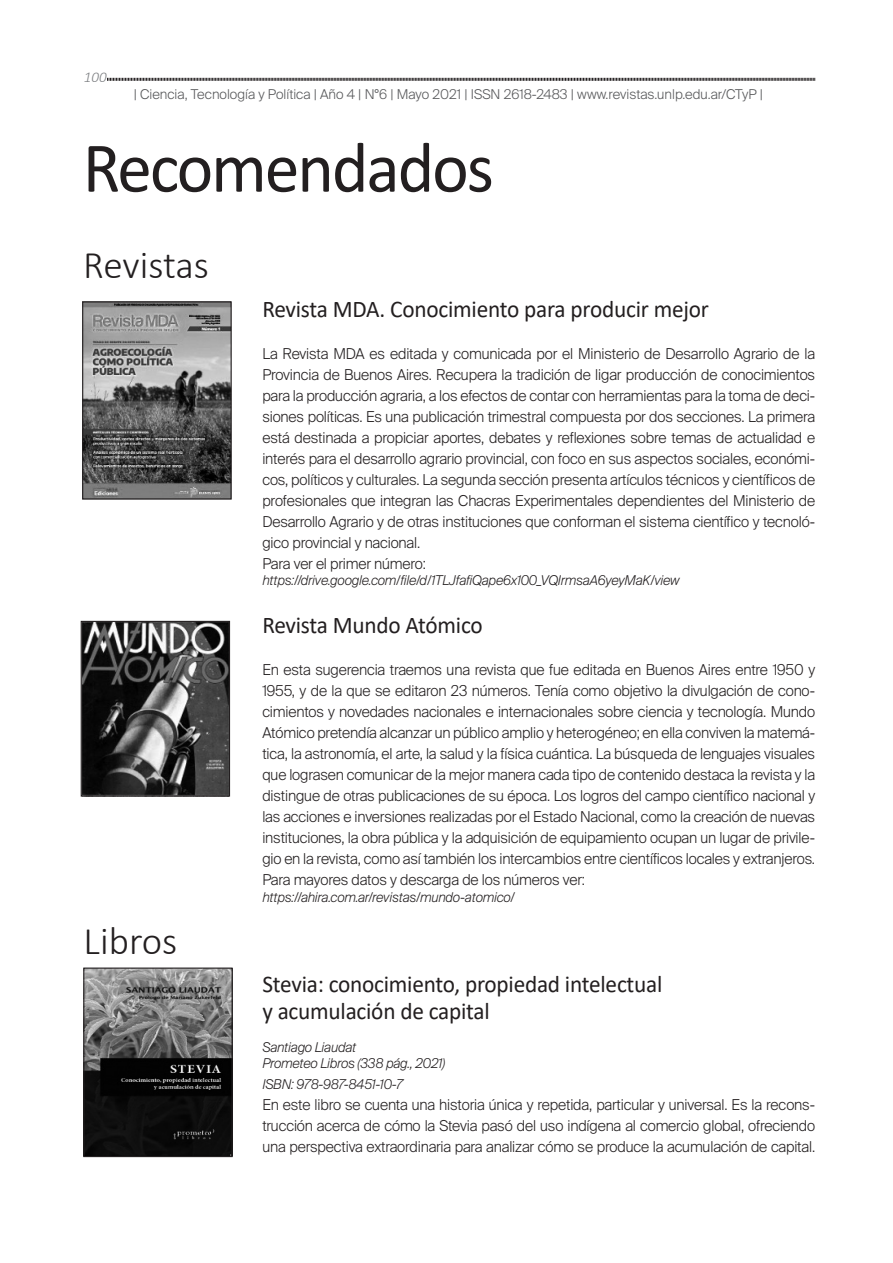
<style>
.page{position:relative;width:893px;height:1263px;background:#fff}
.page>*{position:absolute;margin:0;border:0;box-sizing:border-box;transform-origin:0 0}
.t1{font:71.85px "Calibri";letter-spacing:-.03em;color:#231f20}
.t2{font:300 39.15px "Calibri";color:#231f20}
.t3{font:24px/27px "Calibri";letter-spacing:-.01em;color:#231f20}
.t4{font:300 15px/21px "Suisse Intl";letter-spacing:-.01em;color:#231f20;text-align:justify}
.t5{font:italic 300 15px "Calibri";color:#808285}
.t6{font:italic 300 13.5px/16.5px "Suisse Intl";letter-spacing:-.01em;color:#231f20}
.t7{font:300 13.5px "Suisse Intl";color:#57585a}
</style>
<div class="page">
<img style="left:84px;top:303px;width:146px;height:195px">
<div style="left:82px;top:301px;width:150px;height:199px;border:1px solid #231f20"></div>
<img style="left:83px;top:623px;width:145px;height:171px">
<div style="left:81px;top:621px;width:149px;height:175px;border:1px solid #231f20"></div>
<img style="left:85px;top:969px;width:146px;height:186px">
<div style="left:83px;top:967px;width:150px;height:190px;border:1px solid #231f20"></div>
<svg style="left:107px;top:77px;width:708px;height:4px;background:#908e8e"></svg>
<p class="t5" style="left:84px;top:68px;width:24px">100</p>
<p class="t7" style="left:134px;top:86px;width:631px">| Ciencia, Tecnología y Política | Año 4 | N°6 | Mayo 2021 | ISSN 2618-2483 | www.revistas.unlp.edu.ar/CTyP |</p>
<h1 class="t1" style="left:83px;top:118px;width:413px">Recomendados</h1>
<h2 class="t2" style="left:83px;top:240px;width:127px">Revistas</h2>
<h2 class="t2" style="left:84px;top:917px;width:95px">Libros</h2>
<h3 class="t3" style="left:262px;top:294px;width:448px">Revista MDA. Conocimiento para producir mejor</h3>
<p class="t4" style="left:262px;top:343px;width:554px;text-align:left">La Revista MDA es editada y comunicada por el Ministerio de Desarrollo Agrario de la Provincia de Buenos Aires. Recupera la tradición de ligar producción de conocimientos para la producción agraria, a los efectos de contar con herramientas para la toma de deci&shy;siones políticas. Es una publicación trimestral compuesta por dos secciones. La primera está destinada a propiciar aportes, debates y reflexiones sobre temas de actualidad e interés para el desarrollo agrario provincial, con foco en sus aspectos sociales, económi&shy;cos, políticos y culturales. La segunda sección presenta artículos técnicos y científicos de profesionales que integran las Chacras Experimentales dependientes del Ministerio de Desarrollo Agrario y de otras instituciones que conforman el sistema científico y tecnoló&shy;gico provincial y nacional.<br>Para ver el primer número:</p>
<p class="t6" style="left:262px;top:572px;width:419px">https://drive.google.com/file/d/1TLJfafiQape6x100_VQIrmsaA6yeyMaK/view</p>
<h3 class="t3" style="left:262px;top:611px;width:222px">Revista Mundo Atómico</h3>
<p class="t4" style="left:262px;top:659px;width:554px">En esta sugerencia traemos una revista que fue editada en Buenos Aires entre 1950 y 1955, y de la que se editaron 23 números. Tenía como objetivo la divulgación de cono&shy;cimientos y novedades nacionales e internacionales sobre ciencia y tecnología. Mundo Atómico pretendía alcanzar un público amplio y heterogéneo; en ella conviven la matemá&shy;tica, la astronomía, el arte, la salud y la física cuántica. La búsqueda de lenguajes visuales que lograsen comunicar de la mejor manera cada tipo de contenido destaca la revista y la distingue de otras publicaciones de su época. Los logros del campo científico nacional y las acciones e inversiones realizadas por el Estado Nacional, como la creación de nuevas instituciones, la obra pública y la adquisición de equipamiento ocupan un lugar de privile&shy;gio en la revista, como así también los intercambios entre científicos locales y extranjeros.<br>Para mayores datos y descarga de los números ver:</p>
<p class="t6" style="left:262px;top:889px;width:254px">https://ahira.com.ar/revistas/mundo-atomico/</p>
<h3 class="t3" style="left:262px;top:969px;width:402px">Stevia: conocimiento, propiedad intelectual y acumulación de capital</h3>
<p class="t6" style="left:262px;top:1039px;width:184px">Santiago Liaudat<br>Prometeo Libros (338 pág., 2021)</p>
<p class="t6" style="left:262px;top:1076px;width:142px">ISBN: 978-987-8451-10-7</p>
<p class="t4" style="left:262px;top:1094px;width:554px">En este libro se cuenta una historia única y repetida, particular y universal. Es la recons&shy;trucción acerca de cómo la Stevia pasó del uso indígena al comercio global, ofreciendo una perspectiva extraordinaria para analizar cómo se produce la acumulación de capital.</p>
</div>
